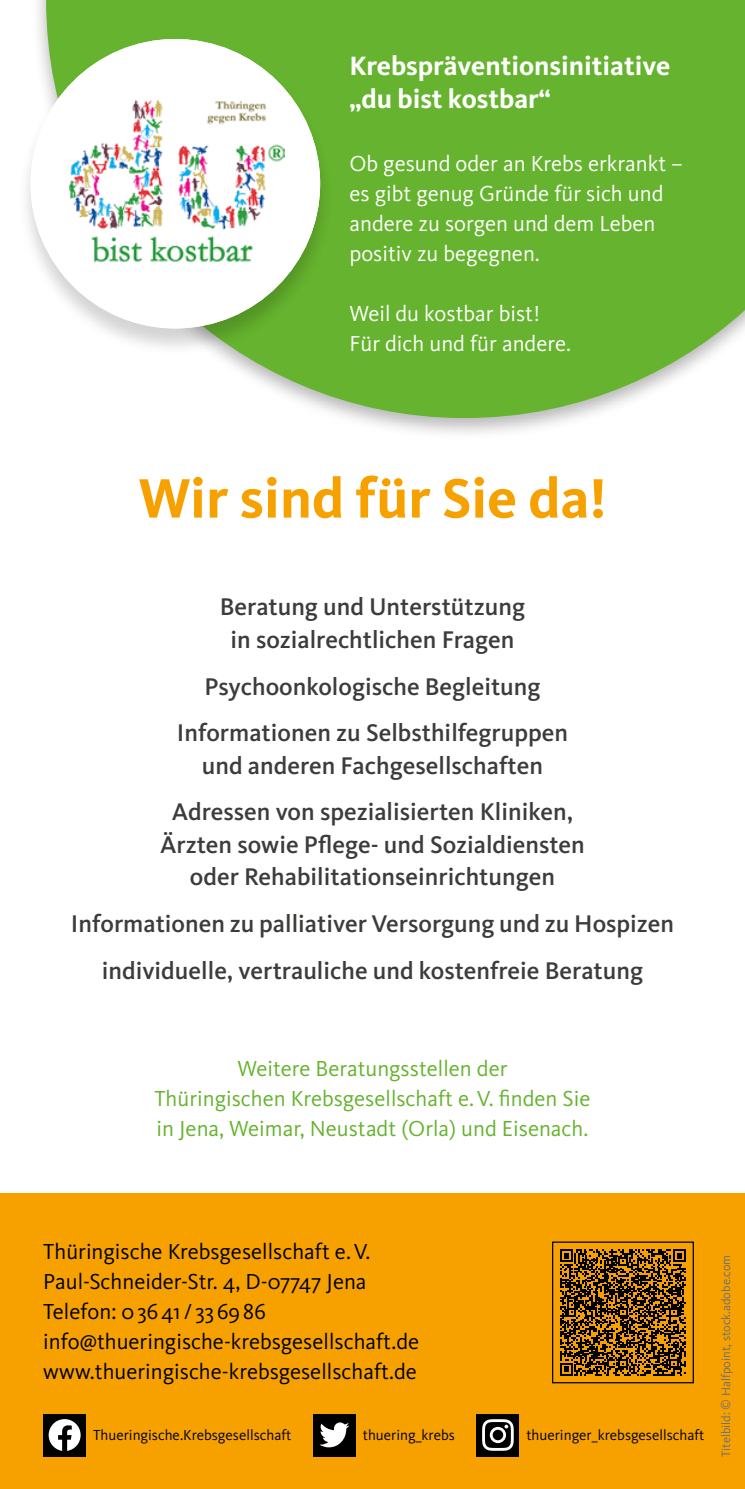
<style>
.page{position:relative;width:745px;height:1489px;background:#fff}
.page>*{position:absolute;margin:0;border:0;box-sizing:border-box;transform-origin:0 0}
.Einf__Abs{font:700 57.5px "Kievit OT";color:#f6a100}
.t1{font:700 27.5px/33px "Kievit OT";color:#fff}
.Einf__Abs-2{font:500 25px/32.5px "Kievit OT";color:#3c3c3b;text-align:center}
.Einf__Abs-3{font:22.5px/30px "Kievit OT";color:#000}
.t2{font:22.5px/30px "Kievit OT";color:#fff}
.Einf__Abs-4{font:22.5px/30px "Kievit OT";color:#65b32e;text-align:center}
.t3{font:15px "Kievit OT";color:#000}
.t4{font:12.5px "Kievit OT";color:#706f6f}
</style>
<div class="page">
<div style="left:0;top:1193px;width:744px;height:295px;background:#f6a100"></div>
<svg style="left:560px;top:1249px;width:125px;height:126px"></svg>
<div style="left:551px;top:1241px;width:142px;height:142px;border:1px solid #000"></div>
<div style="left:31px;top:0;width:713px;height:440px;background:#000;opacity:.29"></div>
<svg style="left:46px;top:0;width:698px;height:418px;background:#77bb47"></svg>
<div style="left:17px;top:39px;width:317px;height:317px;background:#000;opacity:.17"></div>
<div style="left:30px;top:39px;width:290px;height:289px;background:#fff;border-radius:145px"></div>
<img style="left:69px;top:100px;width:215px;height:163px">
<div style="left:313px;top:1413px;width:42px;height:43px;background:#000"></div>
<svg style="left:319px;top:1422px;width:30px;height:25px"></svg>
<div style="left:476px;top:1413px;width:43px;height:43px;background:#000"></div>
<svg style="left:482px;top:1419px;width:31px;height:31px"></svg>
<div style="left:43px;top:1413px;width:43px;height:43px;background:#000"></div>
<svg style="left:49px;top:1419px;width:32px;height:31px"></svg>
<p class="t1" style="left:349px;top:49px;width:322px">Krebspräventionsinitiative „du bist kostbar“</p>
<p class="t2" style="left:349px;top:148px;width:335px">Ob gesund oder an Krebs erkrankt – es gibt genug Gründe für sich und andere zu sorgen und dem Leben positiv zu begegnen.</p>
<p class="t2" style="left:349px;top:298px;width:223px">Weil du kostbar bist!<br>Für dich und für andere.</p>
<p class="Einf__Abs" style="left:138px;top:463px;width:470px">Wir sind für Sie da!</p>
<p class="Einf__Abs-2" style="left:220px;top:590px;width:306px">Beratung und Unterstützung in sozialrechtlichen Fragen</p>
<p class="Einf__Abs-2" style="left:204px;top:669px;width:337px">Psychoonkologische Begleitung</p>
<p class="Einf__Abs-2" style="left:177px;top:716px;width:392px">Informationen zu Selbsthilfegruppen und anderen Fachgesellschaften</p>
<p class="Einf__Abs-2" style="left:160px;top:795px;width:426px">Adressen von spezialisierten Kliniken,<br>Ärzten sowie Pflege- und Sozialdiensten oder Rehabilitationseinrichtungen</p>
<p class="Einf__Abs-2" style="left:71px;top:907px;width:604px">Informationen zu palliativer Versorgung und zu Hospizen</p>
<p class="Einf__Abs-2" style="left:102px;top:953px;width:542px">individuelle, vertrauliche und kostenfreie Beratung</p>
<p class="Einf__Abs-4" style="left:154px;top:1053px;width:437px">Weitere Beratungsstellen der<br>Thüringischen Krebsgesellschaft e.V. finden Sie in Jena, Weimar, Neustadt (Orla) und Eisenach.</p>
<p class="Einf__Abs-3" style="left:43px;top:1235px;width:377px">Thüringische Krebsgesellschaft e.V.<br>Paul-Schneider-Str. 4, D-07747 Jena Telefon: 03641 / 336986 info@thueringische-krebsgesellschaft.de www.thueringische-krebsgesellschaft.de</p>
<p class="t3" style="left:93px;top:1425px;width:200px">Thueringische.Krebsgesellschaft</p>
<p class="t3" style="left:362px;top:1425px;width:94px">thuering_krebs</p>
<p class="t3" style="left:526px;top:1425px;width:179px">thueringer_krebsgesellschaft</p>
<p class="t4" style="left:718px;top:1456px;width:204px;rotate:-90deg">Titelbild: © Halfpoint, stock.adobe.com</p>
</div>
